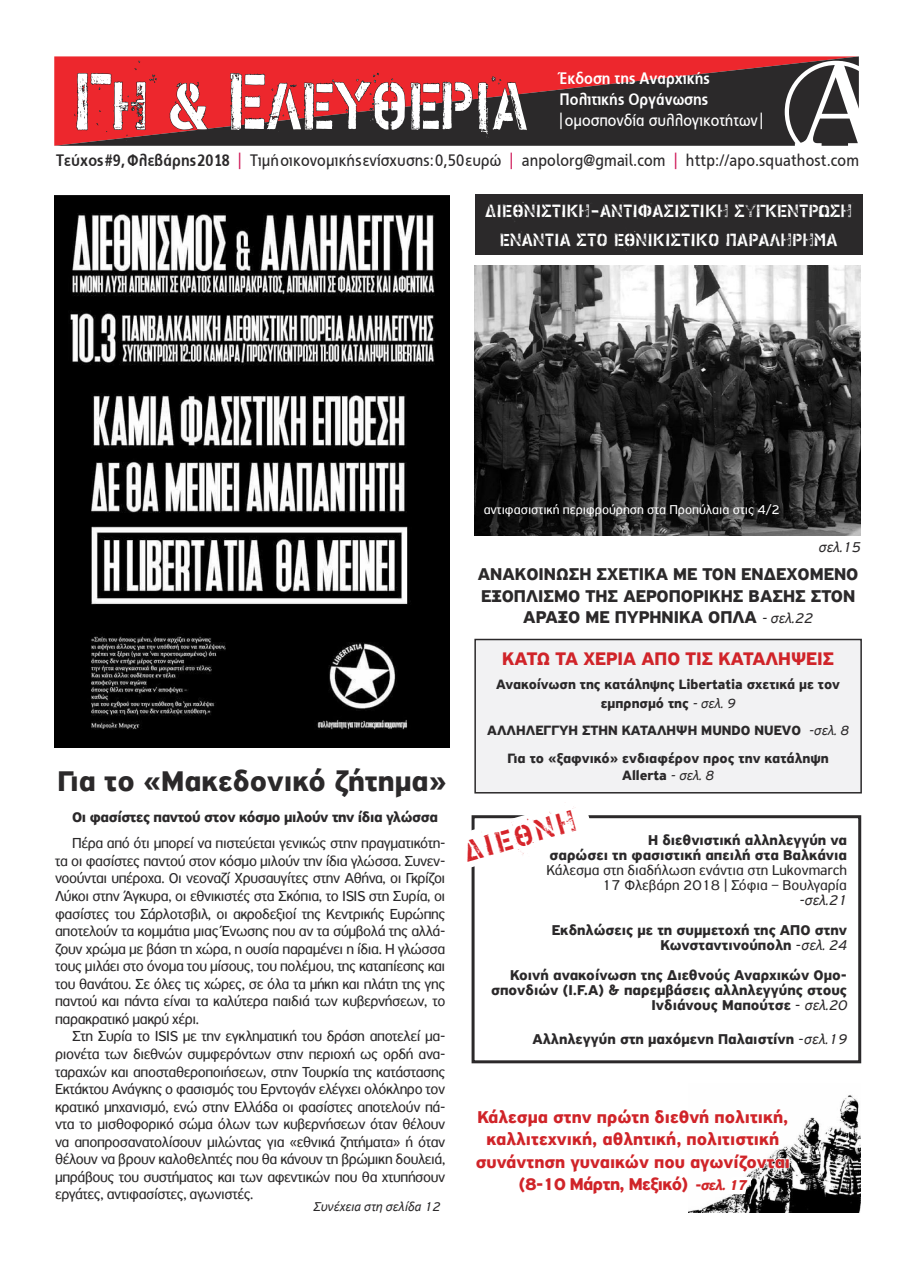
<style>
.page{position:relative;width:915px;height:1276px;background:#fff}
.page>*{position:absolute;margin:0;border:0;box-sizing:border-box;transform-origin:0 0}
.t1{font:67.2px "PF Stamps Pro Metal";color:#fff;scale:.87 1}
.t2{font:700 30px "PF Highway Sans Pro";color:#2b292a}
.t3{font:30px "PF Stamps Pro Metal";color:#d6242a}
.t4{font:700 19.2px "PF Highway Sans Pro";color:#d02429}
.t5{font:700 18px/22.5px "PF Highway Sans Pro";color:#d02429;text-align:center}
.t6{font:700 18px/21.6px "PF Highway Sans Pro";color:#2b292a;text-align:center}
.t7{font:18px/28.5px "PF Stamps Pro Metal";color:#fff;text-align:center}
.t8{font:16.5px "PF Index";letter-spacing:.01em;color:#2b292a}
.t9{font:700 16.5px/21px "PF Index";color:#fff}
.t10{font:16.5px "PF Index";color:#fff}
.t11{font:15.3px/17.5px "PF Highway Sans Pro";letter-spacing:-.025em;color:#2b292a;text-align:justify}
.t12{font:700 15px/15px "PF Highway Sans Pro";color:#2b292a;text-align:right}
.t13{font:15px/15px "PF Highway Sans Pro";color:#2b292a;text-align:right}
.t14{font:700 15px "PF Highway Sans Pro";letter-spacing:-.025em;color:#2b292a}
.t15{font:italic 15px "PF Highway Sans Pro";color:#2b292a}
.t16{font:700 14.25px/18.6px "PF Highway Sans Pro";color:#2b292a;text-align:center}
.t17{font:13.5px "PF Highway Sans Pro";color:#fff}
.t18{font:italic 13.5px "PF Highway Sans Pro";color:#2b292a}
.s1{font-size:81px}
.s2{font-weight:700}
.s3{color:#d01b5a}
.s4{font-weight:400;font-style:italic;font-size:15px}
.s5{font-weight:400;font-style:italic}
.s6{font-weight:400}
.s7{font-size:15px}
.s8{font-style:italic;font-size:15px;color:#d1272a}
</style>
<div class="page">
<div style="left:471px;top:815px;width:389px;height:248px;border:3px solid #2b292a"></div>
<svg style="left:54px;top:56px;width:804px;height:90px;background:#822b2e"></svg>
<svg style="left:782px;top:59px;width:77px;height:87px"></svg>
<svg style="left:74px;top:61px;width:83px;height:80px;background:#c9272c"></svg>
<svg style="left:169px;top:82px;width:39px;height:48px;background:#c9272c"></svg>
<svg style="left:230px;top:73px;width:297px;height:65px;background:#85282b"></svg>
<div style="left:475px;top:639px;width:385px;height:154px;background:#f2f2f3"></div>
<div style="left:474px;top:639px;width:387px;height:154px;border:2px solid #2b292a"></div>
<svg style="left:471px;top:815px;width:122px;height:53px"></svg>
<img style="left:474px;top:265px;width:386px;height:271px">
<div style="left:475px;top:194px;width:387px;height:61px;background:#2b292a"></div>
<img style="left:688px;top:1095px;width:172px;height:117px">
<div style="left:785px;top:1158px;width:4px;height:10px;border:2px solid #fff"></div>
<svg style="left:722px;top:1157px;width:63px;height:42px"></svg>
<img style="left:54px;top:195px;width:395px;height:553px">
<h1 class="t1" style="left:74px;top:59px;width:525px"><span class="s1">Γ</span>Η &amp; <span class="s1">Ε</span>ΛΕυθΕρια</h1>
<p class="t9" style="left:559px;top:68px;width:152px">Έκδοση της Αναρχικής<br>Πολιτικής Οργάνωσης</p>
<p class="t10" style="left:559px;top:114px;width:205px">| ομοσπονδία συλλογικοτήτων |</p>
<p class="t8" style="left:56px;top:151px;width:804px"><span class="s2">Τεύχος #9, Φλεβάρης 2018</span> <span class="s3">|</span> Τιμή οικονομικής ενίσχυσης: 0,50 ευρώ <span class="s3">|</span> anpolorg@gmail.com <span class="s3">|</span> http://apo.squathost.com</p>
<p class="t7" style="left:485px;top:197px;width:368px">ΔΙΕΘΝΙΣΤΙΚΗ-ΑΝΤΙΦΑΣΙΣΤΙΚΗ ΣΥΓΚΕΝΤΡΩΣΗ<br>ΕΝΑΝΤΙΑ ΣΤΟ ΕΘΝΙΚΙΣΤΙΚΟ ΠΑΡΑΛΗΡΗΜΑ</p>
<p class="t17" style="left:483px;top:502px;width:297px">αντιφασιστική περιφρούρηση στα Προπύλαια στις 4/2</p>
<p class="t15" style="left:818px;top:539px;width:44px">σελ.15</p>
<h2 class="t2" style="left:57px;top:763px;width:390px">Για το «Μακεδονικό ζήτημα»</h2>
<p class="t14" style="left:72px;top:808px;width:367px">Οι φασίστες παντού στον κόσμο μιλούν την ίδια γλώσσα</p>
<p class="t11" style="left:55px;top:834px;width:391px;text-indent:17px">Πέρα από ότι μπορεί να πιστεύεται γενικώς στην πραγματικότη&shy;τα οι φασίστες παντού στον κόσμο μιλούν την ίδια γλώσσα. Συνεν&shy;νοούνται υπέροχα. Οι νεοναζί Χρυσαυγίτες στην Αθήνα, οι Γκρίζοι Λύκοι στην Άγκυρα, οι εθνικιστές στα Σκόπια, το ISIS στη Συρία, οι φασίστες του Σάρλοτσβιλ, οι ακροδεξιοί της Κεντρικής Ευρώπης αποτελούν τα κομμάτια μιας Ένωσης που αν τα σύμβολά της αλλά&shy;ζουν χρώμα με βάση τη χώρα, η ουσία παραμένει η ίδια. Η γλώσσα τους μιλάει στο όνομα του μίσους, του πολέμου, της καταπίεσης και του θανάτου. Σε όλες τις χώρες, σε όλα τα μήκη και πλάτη της γης παντού και πάντα είναι τα καλύτερα παιδιά των κυβερνήσεων, το παρακρατικό μακρύ χέρι.</p>
<p class="t11" style="left:55px;top:1027px;width:391px;text-indent:17px">Στη Συρία το ISIS με την εγκληματική του δράση αποτελεί μα&shy;ριονέτα των διεθνών συμφερόντων στην περιοχή ως ορδή ανα&shy;ταραχών και αποσταθεροποιήσεων, στην Τουρκία της κατάστασης Εκτάκτου Ανάγκης ο φασισμός του Ερντογάν ελέγχει ολόκληρο τον κρατικό μηχανισμό, ενώ στην Ελλάδα οι φασίστες αποτελούν πά&shy;ντα το μισθοφορικό σώμα όλων των κυβερνήσεων όταν θέλουν να αποπροσανατολίσουν μιλώντας για «εθνικά ζητήματα» ή όταν θέλουν να βρουν καλοθελητές που θα κάνουν τη βρώμικη δουλειά, μπράβους του συστήματος και των αφεντικών που θα χτυπήσουν εργάτες, αντιφασίστες, αγωνιστές.</p>
<p class="t18" style="left:313px;top:1198px;width:129px">Συνέχεια στη σελίδα 12</p>
<p class="t6" style="left:477px;top:564px;width:382px">ΑΝΑΚΟΙΝΩΣΗ ΣΧΕΤΙΚΑ ΜΕ ΤΟΝ ΕΝΔΕΧΟΜΕΝΟ<br>ΕΞΟΠΛΙΣΜΟ ΤΗΣ ΑΕΡΟΠΟΡΙΚΗΣ ΒΑΣΗΣ ΣΤΟΝ<br>ΑΡΑΞΟ ΜΕ ΠΥΡΗΝΙΚΑ ΟΠΛΑ <span class="s4">- σελ.22</span></p>
<p class="t4" style="left:502px;top:648px;width:333px">ΚΑΤΩ ΤΑ ΧΕΡΙΑ ΑΠΟ ΤΙΣ ΚΑΤΑΛΗΨΕΙΣ</p>
<p class="t16" style="left:496px;top:676px;width:345px">Ανακοίνωση της κατάληψης Libertatia σχετικά με τoν εμπρησμό της <span class="s5">- σελ. 9</span></p>
<p class="t16" style="left:487px;top:717px;width:363px;line-height:27.6px">ΑΛΛΗΛΕΓΓΥΗ ΣΤΗΝ ΚΑΤΑΛΗΨΗ MUNDO NUEVO <span class="s5">-σελ. 8<br></span>Για το «ξαφνικό» ενδιαφέρον προς την κατάληψη</p>
<p class="t16" style="left:622px;top:766px;width:93px">Allerta <span class="s5">- σελ. 8</span></p>
<h2 class="t3" style="left:458px;top:832px;width:117px;rotate:-16deg">ΔΙΕΘΝΗ</h2>
<p class="t12" style="left:549px;top:833px;width:299px">Η διεθνιστική αλληλεγγύη να<br>σαρώσει τη φασιστική απειλή στα Βαλκάνια</p>
<p class="t13" style="left:546px;top:862px;width:302px">Κάλεσμα στη διαδήλωση ενάντια στη Lukovmarch<br>17 Φλεβάρη 2018 | Σόφια – Βουλγαρία</p>
<p class="t15" style="left:799px;top:891px;width:49px">-σελ.21</p>
<p class="t12" style="left:551px;top:923px;width:297px">Εκδηλώσεις με τη συμμετοχή της ΑΠΟ στην<br>Κωνσταντινούπολη <span class="s6">-</span><span class="s5">σελ. 24</span></p>
<p class="t12" style="left:491px;top:968px;width:357px">Κοινή ανακοίνωση της Διεθνούς Αναρχικών Ομο&shy;σπονδιών (I.F.A) &amp; παρεμβάσεις αλληλεγγύης στους<br>Ινδιάνους Μαπούτσε <span class="s6">-</span> <span class="s5">σελ.20</span></p>
<p class="t12" style="left:532px;top:1032px;width:316px">Αλληλεγγύη στη μαχόμενη Παλαιστίνη <span class="s6">-</span><span class="s5">σελ.19</span></p>
<p class="t5" style="left:475px;top:1106px;width:316px">Κάλεσμα στην πρώτη διεθνή πολιτική, καλλιτεχνική, αθλητική, πολιτιστική συνάντηση γυναικών που αγωνίζονται (8-10 Μάρτη, Μεξικό) <span class="s7">-</span><span class="s8">σελ. 17</span></p>
</div>
